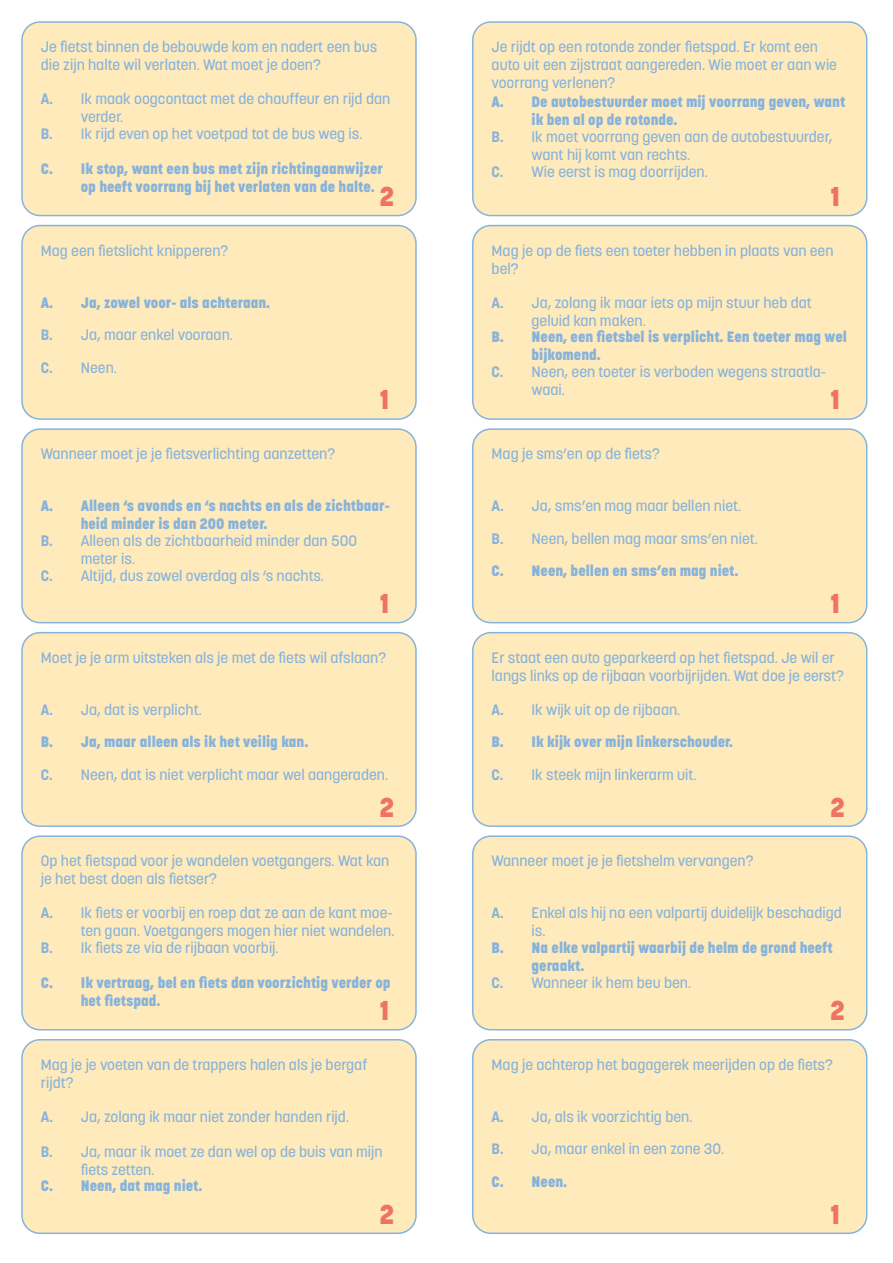
<style>
.page{position:relative;width:893px;height:1263px;background:#fff}
.page>*{position:absolute;margin:0;border:0;box-sizing:border-box;transform-origin:0 0}
.t1{font:800 27px "Korolev";color:#ee7266}
.t2{font:500 15px/18px "Korolev";color:#87b3db}
.t3{font:800 15px/18px "Korolev";color:#87b3db}
.t4{font:700 15px/32.5px "Korolev";color:#88b3da}
.t5{font:800 15px "Korolev";color:#88b3da}
</style>
<div class="page">
<div style="left:22px;top:22px;width:394px;height:194px;background:#ffeabb;border-radius:18px"></div>
<div style="left:21px;top:21px;width:396px;height:195px;border:2px solid #87b3db;border-radius:18px"></div>
<div style="left:473px;top:22px;width:394px;height:194px;background:#ffeabb;border-radius:18px"></div>
<div style="left:472px;top:21px;width:395px;height:195px;border:2px solid #87b3db;border-radius:18px"></div>
<div style="left:22px;top:226px;width:394px;height:193px;background:#ffeabb;border-radius:18px"></div>
<div style="left:21px;top:225px;width:396px;height:195px;border:2px solid #87b3db;border-radius:18px"></div>
<div style="left:473px;top:226px;width:394px;height:193px;background:#ffeabb;border-radius:18px"></div>
<div style="left:472px;top:225px;width:395px;height:195px;border:2px solid #87b3db;border-radius:18px"></div>
<div style="left:22px;top:429px;width:394px;height:194px;background:#ffeabb;border-radius:18px"></div>
<div style="left:21px;top:428px;width:396px;height:195px;border:2px solid #87b3db;border-radius:18px"></div>
<div style="left:473px;top:429px;width:394px;height:194px;background:#ffeabb;border-radius:18px"></div>
<div style="left:472px;top:428px;width:395px;height:195px;border:2px solid #87b3db;border-radius:18px"></div>
<div style="left:22px;top:633px;width:394px;height:193px;background:#ffeabb;border-radius:18px"></div>
<div style="left:21px;top:632px;width:396px;height:195px;border:2px solid #87b3db;border-radius:18px"></div>
<div style="left:473px;top:633px;width:394px;height:193px;background:#ffeabb;border-radius:18px"></div>
<div style="left:472px;top:632px;width:395px;height:195px;border:2px solid #87b3db;border-radius:18px"></div>
<div style="left:22px;top:836px;width:394px;height:194px;background:#ffeabb;border-radius:18px"></div>
<div style="left:21px;top:835px;width:396px;height:195px;border:2px solid #87b3db;border-radius:18px"></div>
<div style="left:473px;top:836px;width:394px;height:194px;background:#ffeabb;border-radius:18px"></div>
<div style="left:472px;top:835px;width:395px;height:195px;border:2px solid #87b3db;border-radius:18px"></div>
<div style="left:22px;top:1040px;width:394px;height:193px;background:#ffeabb;border-radius:18px"></div>
<div style="left:21px;top:1039px;width:396px;height:195px;border:2px solid #87b3db;border-radius:18px"></div>
<div style="left:473px;top:1040px;width:394px;height:193px;background:#ffeabb;border-radius:18px"></div>
<div style="left:472px;top:1039px;width:395px;height:195px;border:2px solid #87b3db;border-radius:18px"></div>
<p class="t2" style="left:41px;top:38px;width:338px">Je fietst binnen de bebouwde kom en nadert een bus die zijn halte wil verlaten. Wat moet je doen?</p>
<p class="t4" style="left:41px;top:83px;width:14px">A.</p>
<p class="t4" style="left:41px;top:117px;width:14px">B.</p>
<p class="t5" style="left:41px;top:159px;width:14px">C.</p>
<p class="t2" style="left:81px;top:90px;width:311px">Ik maak oogcontact met de chauffeur en rijd dan verder.</p>
<p class="t2" style="left:81px;top:125px;width:283px">Ik rijd even op het voetpad tot de bus weg is.</p>
<p class="t3" style="left:81px;top:159px;width:304px">Ik stop, want een bus met zijn richtingaanwijzer op heeft voorrang bij het verlaten van de halte.</p>
<h1 class="t1" style="left:380px;top:179px;width:16px">2</h1>
<p class="t2" style="left:41px;top:242px;width:189px">Mag een fietslicht knipperen?</p>
<p class="t5" style="left:41px;top:293px;width:14px">A.</p>
<p class="t4" style="left:41px;top:319px;width:14px">B.<br>C.</p>
<p class="t3" style="left:81px;top:294px;width:191px">Ja, zowel voor- als achteraan.</p>
<p class="t2" style="left:81px;top:319px;width:154px;line-height:32.5px">Ja, maar enkel vooraan.<br>Neen.</p>
<h1 class="t1" style="left:380px;top:383px;width:11px">1</h1>
<p class="t2" style="left:41px;top:445px;width:296px">Wanneer moet je je fietsverlichting aanzetten?</p>
<p class="t5" style="left:41px;top:497px;width:14px">A.</p>
<p class="t4" style="left:41px;top:524px;width:14px">B.</p>
<p class="t4" style="left:41px;top:559px;width:13px">C.</p>
<p class="t3" style="left:81px;top:497px;width:310px">Alleen ‘s avonds en ‘s nachts en als de zichtbaar&shy;heid minder is dan 200 meter.</p>
<p class="t2" style="left:81px;top:532px;width:278px">Alleen als de zichtbaarheid minder dan 500 meter is.</p>
<p class="t2" style="left:81px;top:566px;width:245px">Altijd, dus zowel overdag als ‘s nachts.</p>
<h1 class="t1" style="left:380px;top:586px;width:11px">1</h1>
<p class="t2" style="left:41px;top:649px;width:347px">Moet je je arm uitsteken als je met de fiets wil afslaan?</p>
<p class="t4" style="left:41px;top:693px;width:14px">A.</p>
<p class="t5" style="left:41px;top:733px;width:14px">B.</p>
<p class="t4" style="left:41px;top:758px;width:13px">C.</p>
<p class="t2" style="left:81px;top:700px;width:123px">Ja, dat is verplicht.</p>
<p class="t3" style="left:81px;top:733px;width:229px">Ja, maar alleen als ik het veilig kan.</p>
<p class="t2" style="left:81px;top:765px;width:309px">Neen, dat is niet verplicht maar wel aangeraden.</p>
<h1 class="t1" style="left:380px;top:790px;width:16px">2</h1>
<p class="t2" style="left:41px;top:852px;width:350px">Op het fietspad voor je wandelen voetgangers. Wat kan je het best doen als fietser?</p>
<p class="t4" style="left:41px;top:897px;width:14px">A.</p>
<p class="t4" style="left:41px;top:931px;width:14px">B.</p>
<p class="t5" style="left:41px;top:973px;width:14px">C.</p>
<p class="t2" style="left:81px;top:904px;width:315px">Ik fiets er voorbij en roep dat ze aan de kant moe&shy;ten gaan. Voetgangers mogen hier niet wandelen.</p>
<p class="t2" style="left:81px;top:939px;width:199px">Ik fiets ze via de rijbaan voorbij.</p>
<p class="t3" style="left:81px;top:973px;width:311px">Ik vertraag, bel en fiets dan voorzichtig verder op het fietspad.</p>
<h1 class="t1" style="left:380px;top:994px;width:11px">1</h1>
<p class="t2" style="left:41px;top:1056px;width:328px">Mag je je voeten van de trappers halen als je bergaf rijdt?</p>
<p class="t4" style="left:41px;top:1100px;width:14px">A.</p>
<p class="t4" style="left:41px;top:1135px;width:14px">B.</p>
<p class="t5" style="left:41px;top:1176px;width:14px">C.</p>
<p class="t2" style="left:81px;top:1107px;width:270px">Ja, zolang ik maar niet zonder handen rijd.</p>
<p class="t2" style="left:81px;top:1142px;width:303px">Ja, maar ik moet ze dan wel op de buis van mijn fiets zetten.</p>
<p class="t3" style="left:81px;top:1177px;width:123px">Neen, dat mag niet.</p>
<h1 class="t1" style="left:380px;top:1197px;width:16px">2</h1>
<p class="t2" style="left:492px;top:38px;width:347px">Je rijdt op een rotonde zonder fietspad. Er komt een auto uit een zijstraat aangereden. Wie moet er aan wie voorrang verlenen?</p>
<p class="t5" style="left:492px;top:93px;width:14px">A.</p>
<p class="t4" style="left:492px;top:120px;width:14px">B.</p>
<p class="t4" style="left:492px;top:155px;width:13px">C.</p>
<p class="t3" style="left:532px;top:93px;width:315px">De autobestuurder moet mij voorrang geven, want ik ben al op de rotonde.</p>
<p class="t2" style="left:532px;top:128px;width:302px">Ik moet voorrang geven aan de autobestuurder, want hij komt van rechts.</p>
<p class="t2" style="left:532px;top:162px;width:178px">Wie eerst is mag doorrijden.</p>
<h1 class="t1" style="left:830px;top:179px;width:11px">1</h1>
<p class="t2" style="left:492px;top:242px;width:343px">Mag je op de fiets een toeter hebben in plaats van een bel?</p>
<p class="t4" style="left:492px;top:286px;width:14px">A.</p>
<p class="t5" style="left:492px;top:328px;width:14px">B.</p>
<p class="t4" style="left:492px;top:355px;width:13px">C.</p>
<p class="t2" style="left:532px;top:293px;width:282px">Ja, zolang ik maar iets op mijn stuur heb dat geluid kan maken.</p>
<p class="t3" style="left:532px;top:328px;width:317px">Neen, een fietsbel is verplicht. Een toeter mag wel bijkomend.</p>
<p class="t2" style="left:532px;top:363px;width:296px">Neen, een toeter is verboden wegens straatla&shy;waai.</p>
<h1 class="t1" style="left:830px;top:383px;width:11px">1</h1>
<p class="t2" style="left:492px;top:445px;width:170px">Mag je sms’en op de fiets?</p>
<p class="t4" style="left:492px;top:490px;width:14px">A.<br>B.</p>
<p class="t5" style="left:492px;top:562px;width:14px">C.</p>
<p class="t2" style="left:532px;top:490px;width:228px;line-height:32.5px">Ja, sms’en mag maar bellen niet.<br>Neen, bellen mag maar sms’en niet.</p>
<p class="t3" style="left:532px;top:562px;width:208px">Neen, bellen en sms’en mag niet.</p>
<h1 class="t1" style="left:830px;top:586px;width:11px">1</h1>
<p class="t2" style="left:492px;top:649px;width:354px">Er staat een auto geparkeerd op het fietspad. Je wil er langs links op de rijbaan voorbijrijden. Wat doe je eerst?</p>
<p class="t4" style="left:492px;top:693px;width:14px">A.</p>
<p class="t5" style="left:492px;top:733px;width:14px">B.</p>
<p class="t4" style="left:492px;top:758px;width:13px">C.</p>
<p class="t2" style="left:532px;top:700px;width:150px">Ik wijk uit op de rijbaan.</p>
<p class="t3" style="left:532px;top:733px;width:203px">Ik kijk over mijn linkerschouder.</p>
<p class="t2" style="left:532px;top:765px;width:167px">Ik steek mijn linkerarm uit.</p>
<h1 class="t1" style="left:830px;top:790px;width:16px">2</h1>
<p class="t2" style="left:492px;top:852px;width:263px">Wanneer moet je je fietshelm vervangen?</p>
<p class="t4" style="left:492px;top:897px;width:14px">A.</p>
<p class="t5" style="left:492px;top:938px;width:14px">B.</p>
<p class="t4" style="left:492px;top:966px;width:13px">C.</p>
<p class="t2" style="left:532px;top:904px;width:312px">Enkel als hij na een valpartij duidelijk beschadigd is.</p>
<p class="t3" style="left:532px;top:939px;width:303px">Na elke valpartij waarbij de helm de grond heeft geraakt.</p>
<p class="t2" style="left:532px;top:973px;width:161px">Wanneer ik hem beu ben.</p>
<h1 class="t1" style="left:830px;top:994px;width:16px">2</h1>
<p class="t2" style="left:492px;top:1056px;width:343px">Mag je achterop het bagagerek meerijden op de fiets?</p>
<p class="t4" style="left:492px;top:1100px;width:14px">A.<br>B.</p>
<p class="t5" style="left:492px;top:1172px;width:14px">C.</p>
<p class="t2" style="left:532px;top:1100px;width:194px;line-height:32.5px">Ja, als ik voorzichtig ben.<br>Ja, maar enkel in een zone 30.</p>
<p class="t3" style="left:532px;top:1173px;width:37px">Neen.</p>
<h1 class="t1" style="left:830px;top:1197px;width:11px">1</h1>
</div>
